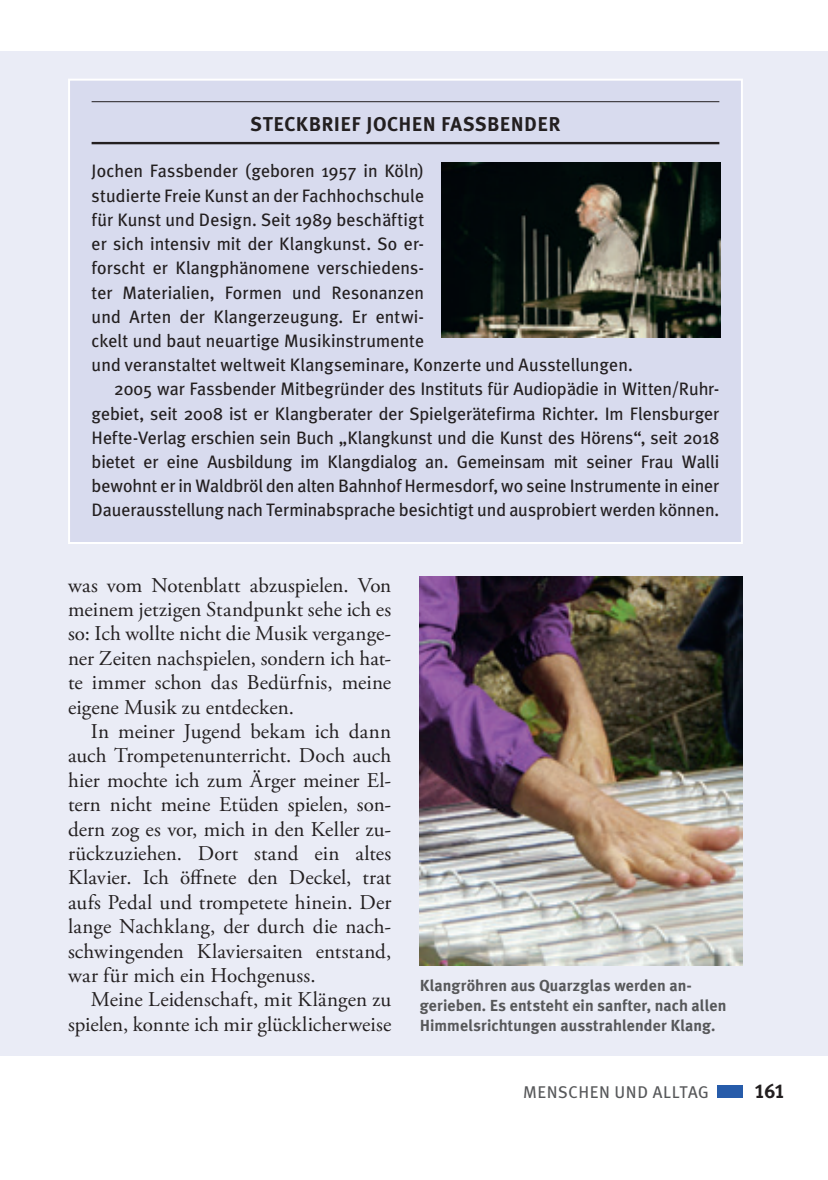
<style>
.page{position:relative;width:828px;height:1180px;background:#fff}
.page>*{position:absolute;margin:0;border:0;box-sizing:border-box;transform-origin:0 0}
.t1{font:21px/24.4px "Adobe Garamond Pro";letter-spacing:.005em;color:#231f20;text-align:justify}
.t2{font:20px "Meta Plus Bold Caps";letter-spacing:.015em;color:#231f20}
.t3{font:18px "Meta Plus";color:#231f20}
.t4{font:17px "Meta Plus";letter-spacing:.035em;color:#57585a}
.t5{font:700 16px/20px "Meta Plus";letter-spacing:.01em;color:#57585a}
</style>
<div class="page">
<div style="left:0;top:51px;width:828px;height:1003px;background:#eaecf6"></div>
<div style="left:717px;top:1085px;width:26px;height:12px;background:#275caa"></div>
<div style="left:69px;top:80px;width:673px;height:463px;background:#d8dbee"></div>
<hr style="left:92px;top:101px;width:627px;height:1px;background:#231f20">
<hr style="left:92px;top:142px;width:627px;height:2px;background:#231f20">
<div style="left:68px;top:79px;width:675px;height:465px;border:2px solid #fff"></div>
<img style="left:441px;top:162px;width:279px;height:176px">
<img style="left:419px;top:576px;width:324px;height:389px">
<p class="t2" style="left:250px;top:112px;width:312px">STECKBRIEF JOCHEN FASSBENDER</p>
<p class="t3" style="left:92px;top:161px;width:334px">Jochen Fassbender (geboren 1957 in Köln)</p>
<p class="t3" style="left:92px;top:185px;width:334px">studierte Freie Kunst an der Fachhochschule</p>
<p class="t3" style="left:92px;top:209px;width:334px">für Kunst und Design. Seit 1989 beschäftigt</p>
<p class="t3" style="left:92px;top:233px;width:334px">er sich intensiv mit der Klangkunst. So er-</p>
<p class="t3" style="left:92px;top:257px;width:334px">forscht er Klangphänomene verschiedens-</p>
<p class="t3" style="left:92px;top:282px;width:334px">ter Materialien, Formen und Resonanzen</p>
<p class="t3" style="left:92px;top:306px;width:334px">und Arten der Klangerzeugung. Er entwi-</p>
<p class="t3" style="left:92px;top:330px;width:334px">ckelt und baut neuartige Musikinstrumente</p>
<p class="t3" style="left:92px;top:354px;width:543px">und veranstaltet weltweit Klangseminare, Konzerte und Ausstellungen.</p>
<p class="t3" style="left:114px;top:378px;width:606px">2005 war Fassbender Mitbegründer des Instituts für Audiopädie in Witten/Ruhr-</p>
<p class="t3" style="left:92px;top:403px;width:629px">gebiet, seit 2008 ist er Klangberater der Spielgerätefirma Richter. Im Flensburger</p>
<p class="t3" style="left:92px;top:427px;width:629px">Hefte-Verlag erschien sein Buch „Klangkunst und die Kunst des Hörens“, seit 2018</p>
<p class="t3" style="left:92px;top:451px;width:629px">bietet er eine Ausbildung im Klangdialog an. Gemeinsam mit seiner Frau Walli</p>
<p class="t3" style="left:92px;top:475px;width:629px">bewohnt er in Waldbröl den alten Bahnhof Hermesdorf, wo seine Instrumente in einer</p>
<p class="t3" style="left:92px;top:499px;width:629px">Dauerausstellung nach Terminabsprache besichtigt und ausprobiert werden können.</p>
<p class="t1" style="left:68px;top:573px;width:325px">was vom Notenblatt abzuspielen. Von meinem jetzigen Standpunkt sehe ich es so: Ich wollte nicht die Musik vergange&shy;ner Zeiten nachspielen, sondern ich hat&shy;te immer schon das Bedürfnis, meine eigene Musik zu entdecken.</p>
<p class="t1" style="left:68px;top:719px;width:325px;text-indent:23px">In meiner Jugend bekam ich dann auch Trompetenunterricht. Doch auch hier mochte ich zum Ärger meiner El&shy;tern nicht meine Etüden spielen, son&shy;dern zog es vor, mich in den Keller zu&shy;rückzuziehen. Dort stand ein altes Klavier. Ich öffnete den Deckel, trat aufs Pedal und trompetete hinein. Der lange Nachklang, der durch die nach&shy;schwingenden Klaviersaiten entstand, war für mich ein Hochgenuss.</p>
<p class="t1" style="left:68px;top:988px;width:325px;text-align:right">Meine Leidenschaft, mit Klängen zu spielen, konnte ich mir glücklicherweise</p>
<p class="t5" style="left:420px;top:975px;width:308px">Klangröhren aus Quarzglas werden an&shy;gerieben. Es entsteht ein sanfter, nach allen<br>Himmelsrichtungen ausstrahlender Klang.</p>
<p class="t4" style="left:523px;top:1081px;width:187px">MENSCHEN UND ALLTAG</p>
<p class="t2" style="left:754px;top:1079px;width:32px">161</p>
</div>
